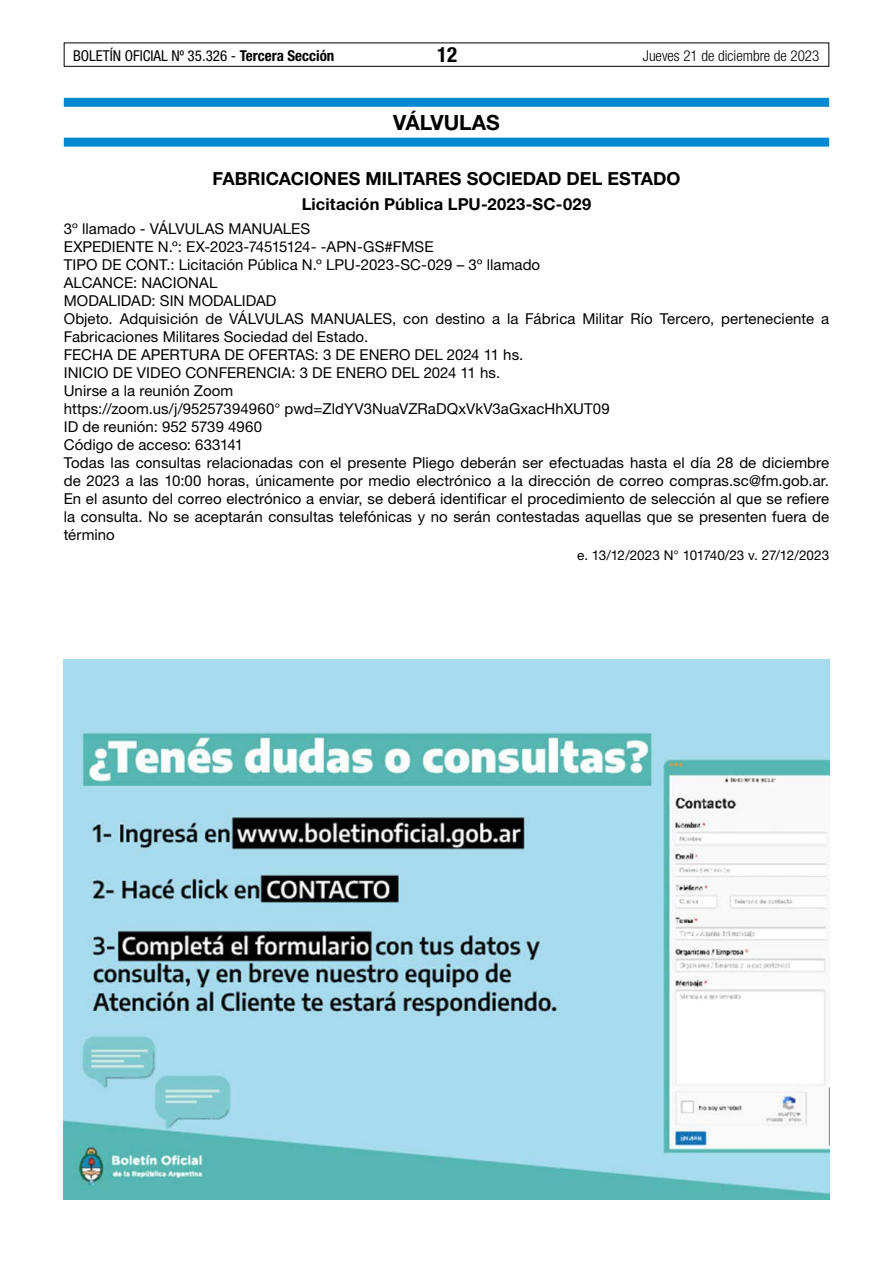
<style>
.page{position:relative;width:893px;height:1263px;background:#fff}
.page>*{position:absolute;margin:0;border:0;box-sizing:border-box;transform-origin:0 0}
.t1{font:700 21px "Helvetica Neue LT Std";color:#000}
.t2{font:700 condensed 21px "Helvetica Neue LT Std";color:#000}
.t3{font:700 18px "Helvetica Neue LT Std";letter-spacing:.005em;color:#000}
.t4{font:700 16.5px "Helvetica Neue LT Std";letter-spacing:.01em;color:#000}
.t5{font:15px/18px "Helvetica Neue LT Std";letter-spacing:.005em;color:#000}
.t6{font:condensed 15px "Helvetica Neue LT Std";color:#000}
.t7{font:300 condensed 15px "Helvetica Neue LT Std";color:#000}
.t8{font:13.5px "Helvetica Neue LT Std";letter-spacing:-.01em;color:#000}
.s1{font-weight:700}
</style>
<div class="page">
<div style="left:64px;top:43px;width:765px;height:24px;border:1px solid #000"></div>
<div style="left:64px;top:98px;width:765px;height:9px;background:#0089cf"></div>
<div style="left:64px;top:138px;width:765px;height:9px;background:#0089cf"></div>
<img style="left:64px;top:659px;width:765px;height:540px">
<p class="t6" style="left:73px;top:47px;width:263px">BOLETÍN OFICIAL Nº 35.326 - <span class="s1">Tercera Sección</span></p>
<h1 class="t2" style="left:437px;top:42px;width:22px">12</h1>
<p class="t7" style="left:643px;top:47px;width:178px">Jueves 21 de diciembre de 2023</p>
<h1 class="t1" style="left:393px;top:110px;width:108px">VÁLVULAS</h1>
<p class="t3" style="left:212px;top:168px;width:469px">FABRICACIONES MILITARES SOCIEDAD DEL ESTADO</p>
<p class="t4" style="left:302px;top:193px;width:291px">Licitación Pública LPU-2023-SC-029</p>
<p class="t5" style="left:64px;top:219px;width:767px">3º llamado - VÁLVULAS MANUALES<br>EXPEDIENTE N.º: EX-2023-74515124- -APN-GS#FMSE<br>TIPO DE CONT.: Licitación Pública N.º LPU-2023-SC-029 – 3º llamado<br>ALCANCE: NACIONAL<br>MODALIDAD: SIN MODALIDAD<br>Objeto. Adquisición de VÁLVULAS MANUALES, con destino a la Fábrica Militar Río Tercero, perteneciente a Fabricaciones Militares Sociedad del Estado.<br>FECHA DE APERTURA DE OFERTAS: 3 DE ENERO DEL 2024 11 hs.<br>INICIO DE VIDEO CONFERENCIA: 3 DE ENERO DEL 2024 11 hs.<br>Unirse a la reunión Zoom<br>https://zoom.us/j/95257394960° pwd=ZldYV3NuaVZRaDQxVkV3aGxacHhXUT09<br>ID de reunión: 952 5739 4960<br>Código de acceso: 633141<br>Todas las consultas relacionadas con el presente Pliego deberán ser efectuadas hasta el día 28 de diciembre de 2023 a las 10:00 horas, únicamente por medio electrónico a la dirección de correo compras.sc@fm.gob.ar.<br>En el asunto del correo electrónico a enviar, se deberá identificar el procedimiento de selección al que se refiere la consulta. No se aceptarán consultas telefónicas y no serán contestadas aquellas que se presenten fuera de término</p>
<p class="t8" style="left:577px;top:547px;width:254px">e. 13/12/2023 N° 101740/23 v. 27/12/2023</p>
</div>
